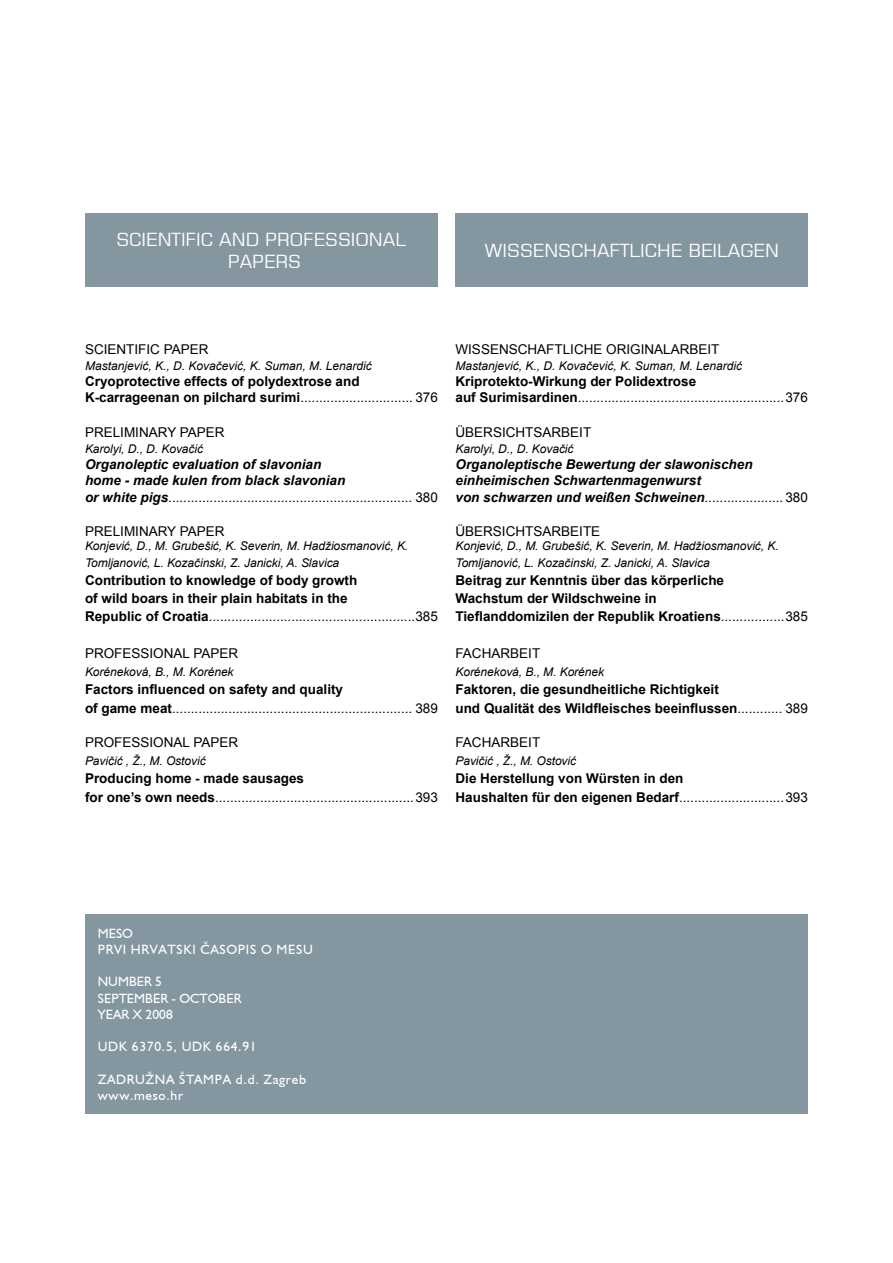
<style>
.page{position:relative;width:893px;height:1263px;background:#fff}
.page>*{position:absolute;margin:0;border:0;box-sizing:border-box;transform-origin:0 0}
.t1{font:18px/21.6px "Square 721 BT";color:#fff;text-align:center}
.t2{font:700 13.5px/18.1px "Arial";color:#000}
.t3{font:13.5px/18.1px "Arial";color:#000}
.t4{font:italic 700 13.5px/16.2px "Arial";color:#000}
.t5{font:13.5px/16.2px "Humanist 521 BT";letter-spacing:.05em;color:#fff}
.t6{font:13.5px/16.2px "Humanist 521 BT";color:#fff}
.t7{font:italic 12px/16.2px "Arial";letter-spacing:-.005em;color:#000}
.s1{font-weight:400}
.s2{font-weight:400;font-style:normal}
.s3{font-weight:700}
</style>
<div class="page">
<div style="left:85px;top:214px;width:352px;height:73px;background:#8496a0"></div>
<div style="left:455px;top:214px;width:353px;height:73px;background:#8496a0"></div>
<div style="left:85px;top:915px;width:723px;height:199px;background:#8496a0"></div>
<h1 class="t1" style="left:116px;top:229px;width:291px">SCIENTIFIC AND PROFESSIONAL<br>PAPERS</h1>
<h1 class="t1" style="left:484px;top:239px;width:296px">WISSENSCHAFTLICHE BEILAGEN</h1>
<p class="t3" style="left:85px;top:340px;width:125px">SCIENTIFIC PAPER</p>
<p class="t7" style="left:85px;top:358px;width:288px">Mastanjević, K., D. Kovačević, K. Suman, M. Lenardić</p>
<p class="t2" style="left:85px;top:374px;width:354px;line-height:16.2px">Cryoprotective effects of polydextrose and<br>K-carrageenan on pilchard surimi<span class="s1">.............................. 376</span></p>
<p class="t3" style="left:85px;top:423px;width:141px">PRELIMINARY PAPER</p>
<p class="t7" style="left:85px;top:441px;width:120px">Karolyi, D., D. Kovačić</p>
<p class="t4" style="left:85px;top:457px;width:354px">Organoleptic evaluation of slavonian<br>home - made kulen from black slavonian<br>or white pigs<span class="s2">................................................................. 380</span></p>
<p class="t3" style="left:85px;top:522px;width:141px">PRELIMINARY PAPER</p>
<p class="t7" style="left:85px;top:538px;width:325px">Konjević, D., M. Grubešić, K. Severin, M. Hadžiosmanović, K.<br>Tomljanović, L. Kozačinski, Z. Janicki, A. Slavica</p>
<p class="t2" style="left:85px;top:571px;width:354px">Contribution to knowledge of body growth<br>of wild boars in their plain habitats in the<br>Republic of Croatia<span class="s1">.......................................................385</span></p>
<p class="t3" style="left:85px;top:644px;width:155px">PROFESSIONAL PAPER</p>
<p class="t7" style="left:85px;top:664px;width:150px">Koréneková, B., M. Korének</p>
<p class="t3" style="left:85px;top:681px;width:354px"><span class="s3">Factors influenced on safety and quality<br>of game meat</span>................................................................ 389</p>
<p class="t3" style="left:85px;top:733px;width:155px">PROFESSIONAL PAPER</p>
<p class="t7" style="left:85px;top:753px;width:122px">Pavičić , Ž., M. Ostović</p>
<p class="t3" style="left:85px;top:770px;width:354px"><span class="s3">Producing home - made sausages<br>for one’s own needs</span>.....................................................393</p>
<p class="t3" style="left:455px;top:340px;width:266px">WISSENSCHAFTLICHE ORIGINALARBEIT</p>
<p class="t7" style="left:455px;top:358px;width:288px">Mastanjević, K., D. Kovačević, K. Suman, M. Lenardić</p>
<p class="t3" style="left:455px;top:373px;width:354px;line-height:16.2px"><span class="s3">Kriprotekto-Wirkung der Polidextrose<br>auf Surimisardinen</span>.......................................................376</p>
<p class="t3" style="left:455px;top:423px;width:137px">ÜBERSICHTSARBEIT</p>
<p class="t7" style="left:455px;top:441px;width:120px">Karolyi, D., D. Kovačić</p>
<p class="t4" style="left:455px;top:457px;width:354px">Organoleptische Bewertung der slawonischen einheimischen Schwartenmagenwurst<br>von schwarzen und weißen Schweinen<span class="s2">..................... 380</span></p>
<p class="t3" style="left:455px;top:522px;width:146px">ÜBERSICHTSARBEITE</p>
<p class="t7" style="left:455px;top:538px;width:325px">Konjević, D., M. Grubešić, K. Severin, M. Hadžiosmanović, K.<br>Tomljanović, L. Kozačinski, Z. Janicki, A. Slavica</p>
<p class="t2" style="left:455px;top:571px;width:354px">Beitrag zur Kenntnis über das körperliche<br>Wachstum der Wildschweine in<br>Tieflanddomizilen der Republik Kroatiens<span class="s1">.................385</span></p>
<p class="t3" style="left:455px;top:644px;width:86px">FACHARBEIT</p>
<p class="t7" style="left:455px;top:664px;width:150px">Koréneková, B., M. Korének</p>
<p class="t2" style="left:455px;top:681px;width:354px">Faktoren, die gesundheitliche Richtigkeit<br>und Qualität des Wildfleisches beeinflussen<span class="s1">............ 389</span></p>
<p class="t3" style="left:455px;top:733px;width:86px">FACHARBEIT</p>
<p class="t7" style="left:455px;top:753px;width:122px">Pavičić , Ž., M. Ostović</p>
<p class="t2" style="left:455px;top:770px;width:354px">Die Herstellung von Würsten in den<br>Haushalten für den eigenen Bedarf<span class="s1">............................393</span></p>
<p class="t5" style="left:98px;top:925px;width:217px">MESO<br>PRVI HRVATSKI ČASOPIS O MESU</p>
<p class="t6" style="left:98px;top:973px;width:145px">NUMBER 5<br>SEPTEMBER - OCTOBER<br>YEAR X 2008</p>
<p class="t5" style="left:98px;top:1038px;width:160px">UDK 6370.5, UDK 664.91</p>
<p class="t5" style="left:98px;top:1070px;width:210px">ZADRUŽNA ŠTAMPA d.d. Zagreb www.meso.hr</p>
</div>
